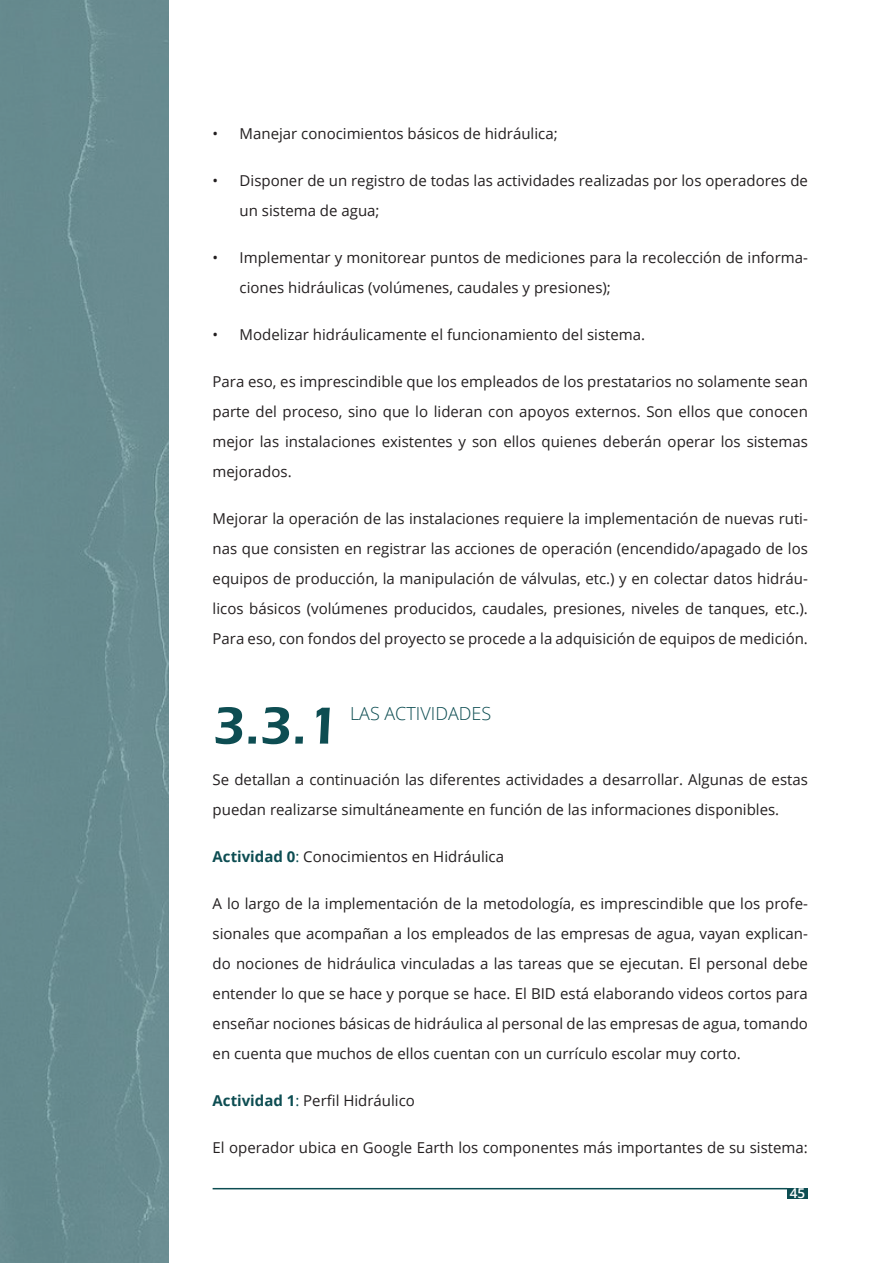
<style>
.page{position:relative;width:893px;height:1263px;background:#fff}
.page>*{position:absolute;margin:0;border:0;box-sizing:border-box;transform-origin:0 0}
.NUMERO_SUBCAPITULOS{font:600 54px "Eras ITC";color:#0d4d52}
.TEXTO_SUBCAPITULOS{font:300 18px "Open Sans";color:#0d4d52}
.TEXTO_CORRIDO{font:15px/30px "Open Sans";color:#231f20}
.t1{font:600 13.5px "Open Sans";color:#fff}
.s1{font-weight:700;color:#0d4d52}
.s2{color:#0d4d52}
</style>
<div class="page">
<div style="left:787px;top:1188px;width:21px;height:10px;background:#0d4d52"></div>
<hr style="left:213px;top:1188px;width:574px;height:1px;background:#0d4d52">
<div style="left:0;top:0;width:169px;height:1263px;background:#678b8f"></div>
<p class="TEXTO_CORRIDO" style="left:213px;top:118px;width:347px">• Manejar conocimientos básicos de hidráulica;</p>
<p class="TEXTO_CORRIDO" style="left:240px;top:165px;width:570px;text-indent:-27px">• Disponer de un registro de todas las actividades realizadas por los operadores de un sistema de agua;</p>
<p class="TEXTO_CORRIDO" style="left:240px;top:242px;width:570px;text-indent:-27px">• Implementar y monitorear puntos de mediciones para la recolección de informa&shy;ciones hidráulicas (volúmenes, caudales y presiones);</p>
<p class="TEXTO_CORRIDO" style="left:213px;top:319px;width:434px">• Modelizar hidráulicamente el funcionamiento del sistema.</p>
<p class="TEXTO_CORRIDO" style="left:213px;top:366px;width:597px;text-align:justify">Para eso, es imprescindible que los empleados de los prestatarios no solamente sean parte del proceso, sino que lo lideran con apoyos externos. Son ellos que conocen mejor las instalaciones existentes y son ellos quienes deberán operar los sistemas mejorados.</p>
<p class="TEXTO_CORRIDO" style="left:213px;top:503px;width:597px;text-align:justify">Mejorar la operación de las instalaciones requiere la implementación de nuevas ruti&shy;nas que consisten en registrar las acciones de operación (encendido/apagado de los equipos de producción, la manipulación de válvulas, etc.) y en colectar datos hidráu&shy;licos básicos (volúmenes producidos, caudales, presiones, niveles de tanques, etc.).<br>Para eso, con fondos del proyecto se procede a la adquisición de equipos de medición.</p>
<p class="NUMERO_SUBCAPITULOS" style="left:213px;top:695px;width:128px">3.3.1</p>
<p class="TEXTO_SUBCAPITULOS" style="left:350px;top:701px;width:143px">LAS ACTIVIDADES</p>
<p class="TEXTO_CORRIDO" style="left:213px;top:764px;width:597px">Se detallan a continuación las diferentes actividades a desarrollar. Algunas de estas puedan realizarse simultáneamente en función de las informaciones disponibles.</p>
<p class="TEXTO_CORRIDO" style="left:213px;top:841px;width:293px"><span class="s1">Actividad 0</span><span class="s2">:</span> Conocimientos en Hidráulica</p>
<p class="TEXTO_CORRIDO" style="left:213px;top:888px;width:597px;text-align:justify">A lo largo de la implementación de la metodología, es imprescindible que los profe&shy;sionales que acompañan a los empleados de las empresas de agua, vayan explican&shy;do nociones de hidráulica vinculadas a las tareas que se ejecutan. El personal debe entender lo que se hace y porque se hace. El BID está elaborando videos cortos para enseñar nociones básicas de hidráulica al personal de las empresas de agua, tomando en cuenta que muchos de ellos cuentan con un currículo escolar muy corto.</p>
<p class="TEXTO_CORRIDO" style="left:213px;top:1085px;width:204px"><span class="s1">Actividad 1</span><span class="s2">:</span> Perfil Hidráulico</p>
<p class="TEXTO_CORRIDO" style="left:213px;top:1132px;width:597px">El operador ubica en Google Earth los componentes más importantes de su sistema:</p>
<p class="t1" style="left:790px;top:1184px;width:17px">45</p>
</div>
